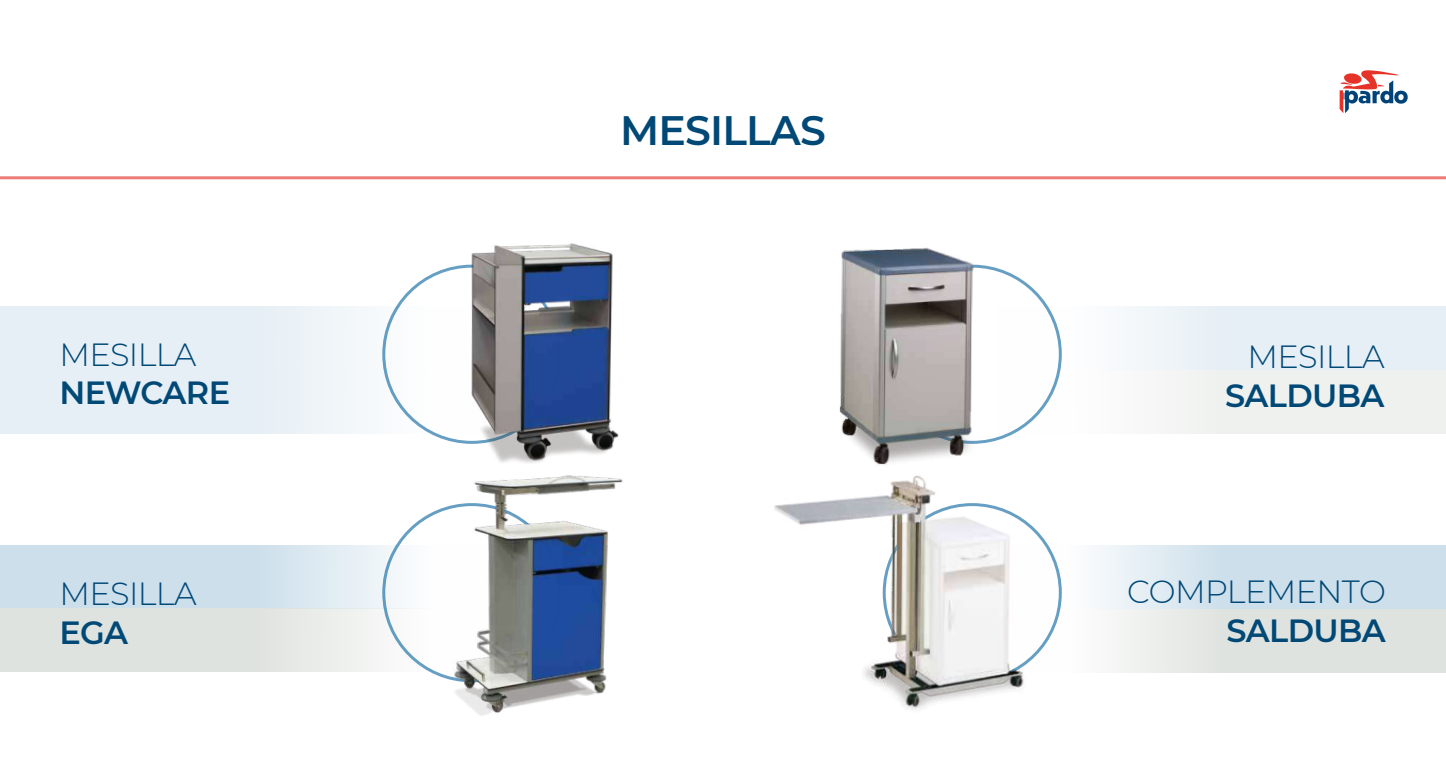
<style>
.page{position:relative;width:1446px;height:766px;background:#fff}
.page>*{position:absolute;margin:0;border:0;box-sizing:border-box;transform-origin:0 0}
.t1{font:600 41px "Montserrat";letter-spacing:-.02em;color:#004876}
.t2{font:300 32px "Montserrat";letter-spacing:-.02em;color:#004876}
.t3{font:600 32px "Montserrat";letter-spacing:-.02em;color:#004876}
</style>
<div class="page">
<svg style="left:1339px;top:70px;width:68px;height:43px"></svg>
<svg style="left:1051px;top:545px;width:395px;height:63px;fill:#ccdfeb"></svg>
<svg style="left:1051px;top:608px;width:395px;height:64px;fill:#dfe3df"></svg>
<svg style="left:0;top:545px;width:393px;height:63px;fill:#ccdfeb"></svg>
<svg style="left:0;top:608px;width:393px;height:63px;fill:#dfe3df"></svg>
<hr style="left:0;top:176px;width:1446px;height:3px;background:#ed7c76">
<svg style="left:0;top:306px;width:400px;height:64px;fill:#e6eff5"></svg>
<div style="left:997px;top:306px;width:449px;height:64px;background:linear-gradient(to right,#fafbfc,#e0ebf3)"></div>
<svg style="left:0;top:370px;width:413px;height:63px;fill:#e6eff5"></svg>
<div style="left:997px;top:370px;width:449px;height:63px;background:linear-gradient(to right,#f9fbfc,#eceeeb)"></div>
<img style="left:413px;top:243px;width:206px;height:220px">
<img style="left:393px;top:475px;width:230px;height:241px">
<img style="left:839px;top:248px;width:152px;height:207px">
<img style="left:774px;top:455px;width:277px;height:255px">
<p class="t2" style="left:59px;top:332px;width:139px">MESILLA</p>
<p class="t3" style="left:59px;top:370px;width:172px">NEWCARE</p>
<p class="t2" style="left:60px;top:572px;width:139px">MESILLA</p>
<p class="t3" style="left:60px;top:609px;width:70px">EGA</p>
<p class="t1" style="left:620px;top:102px;width:207px">MESILLAS</p>
<p class="t2" style="left:1247px;top:335px;width:139px">MESILLA</p>
<p class="t3" style="left:1225px;top:372px;width:161px">SALDUBA</p>
<p class="t2" style="left:1127px;top:570px;width:260px">COMPLEMENTO</p>
<p class="t3" style="left:1226px;top:607px;width:161px">SALDUBA</p>
</div>
